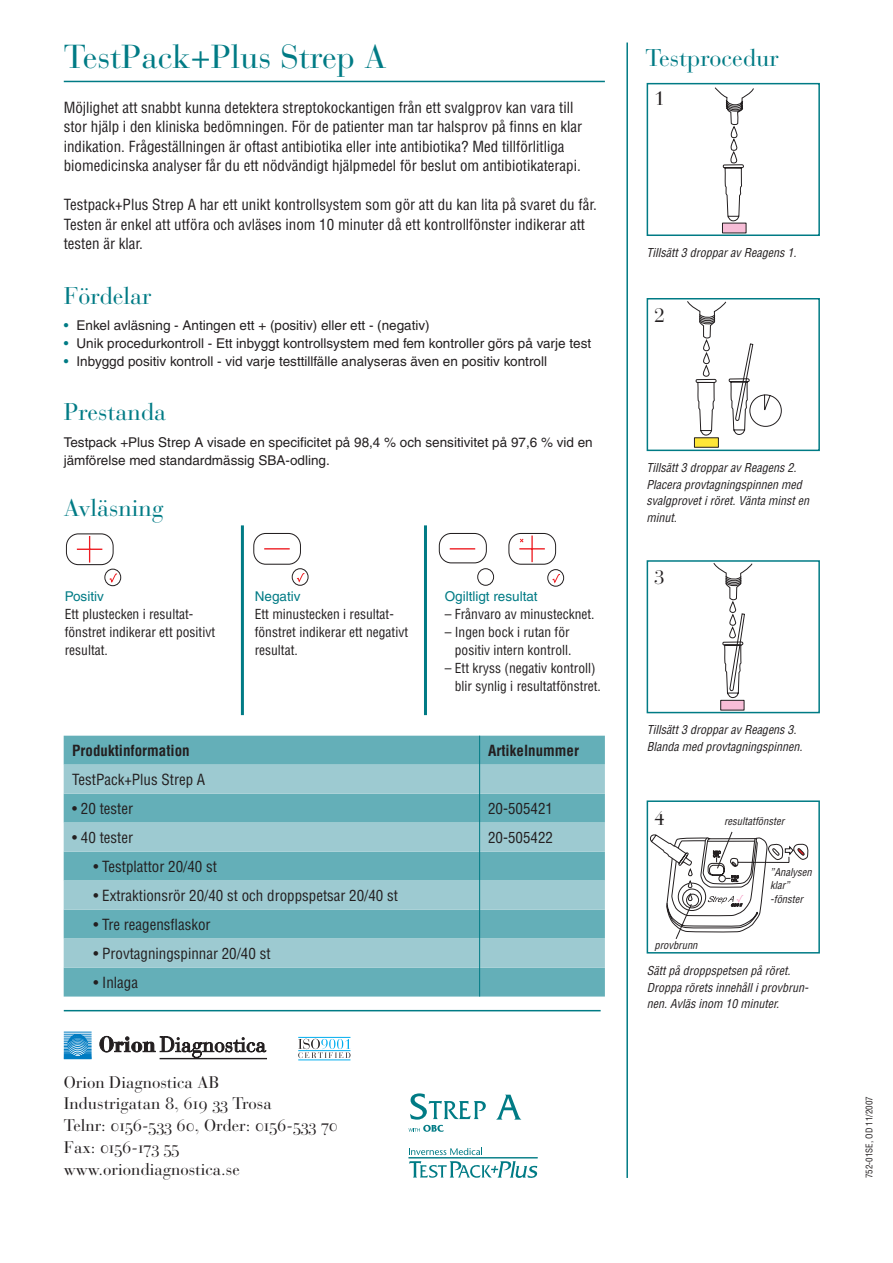
<style>
.page{position:relative;width:893px;height:1263px;background:#fff}
.page>*{position:absolute;margin:0;border:0;box-sizing:border-box;transform-origin:0 0}
.t1{font:33px "Bauer Bodoni";color:#007b85}
.t2{font:24px "Bauer Bodoni";color:#007b85}
.t3{font:19.5px "Bauer Bodoni";color:#231f20}
.t4{font:16.65px/21.8px "Bauer Bodoni Roman Os F";color:#231f20}
.t5{font:condensed 15px/19.5px "Helvetica LT";color:#231f20}
.t6{font:700 condensed 15px "Helvetica LT";color:#231f20}
.t7{font:13.5px/18px "Helvetica LT";color:#231f20}
.t8{font:condensed 13.5px/18px "Helvetica LT";color:#231f20}
.t9{font:13.5px "Helvetica LT";color:#007b85}
.t10{font:italic condensed 12px/16.5px "Helvetica LT";color:#231f20}
.t11{font:italic condensed 10.5px/13.5px "Helvetica LT";color:#231f20}
.t12{font:condensed 9px "Helvetica LT";color:#231f20}
.s1{color:#007b85}
</style>
<div class="page">
<hr style="left:626px;top:43px;width:2px;height:1135px;background:#007b85">
<div style="left:64px;top:736px;width:541px;height:260px;background:#64afb8"></div>
<svg style="left:64px;top:765px;width:541px;height:202px;background:#85bec6"></svg>
<svg style="left:479px;top:736px;width:1px;height:260px"></svg>
<hr style="left:64px;top:81px;width:541px;height:1px;background:#007b85">
<svg style="left:105px;top:569px;width:16px;height:17px"></svg>
<div style="left:105px;top:569px;width:16px;height:17px;border:1px solid #231f20;border-radius:50%"></div>
<svg style="left:108px;top:572px;width:10px;height:10px"></svg>
<div style="left:66px;top:533px;width:48px;height:32px;background:#fff;border:1px solid #231f20;border-radius:12px"></div>
<svg style="left:77px;top:536px;width:25px;height:26px"></svg>
<div style="left:253px;top:533px;width:48px;height:32px;background:#fff;border:1px solid #231f20;border-radius:12px"></div>
<svg style="left:292px;top:568px;width:16px;height:18px"></svg>
<svg style="left:264px;top:548px;width:26px;height:1px"></svg>
<svg style="left:296px;top:572px;width:9px;height:9px"></svg>
<div style="left:439px;top:533px;width:48px;height:30px;background:#fff;border:1px solid #231f20;border-radius:12px"></div>
<div style="left:477px;top:568px;width:17px;height:18px;background:#fff;border:1px solid #231f20;border-radius:50%"></div>
<svg style="left:450px;top:548px;width:25px;height:1px"></svg>
<svg style="left:547px;top:569px;width:17px;height:17px"></svg>
<svg style="left:551px;top:573px;width:10px;height:9px"></svg>
<div style="left:508px;top:533px;width:48px;height:32px;background:#fff;border:1px solid #231f20;border-radius:12px"></div>
<hr style="left:531px;top:535px;width:2px;height:27px;background:#ee1d23">
<svg style="left:519px;top:538px;width:26px;height:11px"></svg>
<hr style="left:241px;top:525px;width:3px;height:190px;background:#007b85">
<hr style="left:424px;top:525px;width:3px;height:190px;background:#007b85">
<div style="left:647px;top:298px;width:173px;height:153px;border:2px solid #007b85"></div>
<div style="left:647px;top:83px;width:173px;height:153px;border:2px solid #007b85"></div>
<div style="left:647px;top:560px;width:173px;height:153px;border:2px solid #007b85"></div>
<div style="left:720px;top:700px;width:24px;height:10px;background:#f7bdd7;border:1px solid #231f20"></div>
<svg style="left:687px;top:82px;width:95px;height:617px"></svg>
<div style="left:647px;top:800px;width:173px;height:153px;border:2px solid #007b85"></div>
<svg style="left:649px;top:831px;width:160px;height:109px"></svg>
<svg style="left:64px;top:1032px;width:28px;height:27px"></svg>
<svg style="left:100px;top:1036px;width:166px;height:22px"></svg>
<hr style="left:160px;top:1058px;width:107px;height:1px;background:#231f20">
<svg style="left:409px;top:1161px;width:128px;height:17px"></svg>
<svg style="left:409px;top:1148px;width:73px;height:7px"></svg>
<hr style="left:409px;top:1157px;width:129px;height:1px;background:#007b85">
<svg style="left:497px;top:1095px;width:24px;height:24px"></svg>
<svg style="left:410px;top:1093px;width:76px;height:26px"></svg>
<svg style="left:409px;top:1125px;width:35px;height:7px"></svg>
<svg style="left:298px;top:1039px;width:52px;height:19px"></svg>
<hr style="left:298px;top:1037px;width:52px;height:1px;background:#00aeef">
<hr style="left:298px;top:1050px;width:52px;height:1px;background:#00aeef">
<hr style="left:298px;top:1059px;width:52px;height:1px;background:#00aeef">
<hr style="left:64px;top:1010px;width:537px;height:1px;background:#007b85">
<h1 class="t1" style="left:64px;top:44px;width:324px">TestPack+Plus Strep A</h1>
<p class="t5" style="left:64px;top:98px;width:520px">Möjlighet att snabbt kunna detektera streptokockantigen från ett svalgprov kan vara till stor hjälp i den kliniska bedömningen. För de patienter man tar halsprov på finns en klar indikation. Frågeställningen är oftast antibiotika eller inte antibiotika? Med tillförlitliga biomedicinska analyser får du ett nödvändigt hjälpmedel för beslut om antibiotikaterapi.</p>
<p class="t5" style="left:64px;top:195px;width:535px">Testpack+Plus Strep A har ett unikt kontrollsystem som gör att du kan lita på svaret du får.<br>Testen är enkel att utföra och avläses inom 10 minuter då ett kontrollfönster indikerar att testen är klar.</p>
<h2 class="t2" style="left:64px;top:286px;width:89px">Fördelar</h2>
<p class="t7" style="left:64px;top:318px;width:367px"><span class="s1">•</span> Enkel avläsning - Antingen ett + (positiv) eller ett - (negativ)</p>
<p class="t7" style="left:64px;top:336px;width:529px"><span class="s1">•</span> Unik procedurkontroll - Ett inbyggt kontrollsystem med fem kontroller görs på varje test</p>
<p class="t7" style="left:64px;top:354px;width:485px"><span class="s1">•</span> Inbyggd positiv kontroll - vid varje testtillfälle analyseras även en positiv kontroll</p>
<h2 class="t2" style="left:64px;top:402px;width:104px">Prestanda</h2>
<p class="t7" style="left:64px;top:434px;width:531px">Testpack +Plus Strep A visade en specificitet på 98,4 % och sensitivitet på 97,6 % vid en jämförelse med standardmässig SBA-odling.</p>
<h2 class="t2" style="left:64px;top:498px;width:102px">Avläsning</h2>
<p class="t9" style="left:65px;top:591px;width:41px">Positiv</p>
<p class="t8" style="left:65px;top:605px;width:152px">Ett plustecken i resultat&shy;fönstret indikerar ett positivt resultat.</p>
<p class="t9" style="left:255px;top:591px;width:47px">Negativ</p>
<p class="t8" style="left:255px;top:605px;width:155px">Ett minustecken i resultat&shy;fönstret indikerar ett negativt resultat.</p>
<p class="t9" style="left:445px;top:591px;width:95px">Ogiltligt resultat</p>
<p class="t8" style="left:445px;top:605px;width:151px">– Frånvaro av minustecknet.</p>
<p class="t8" style="left:445px;top:623px;width:128px;text-align:right">– Ingen bock i rutan för positiv intern kontroll.</p>
<p class="t8" style="left:455px;top:659px;width:148px;text-indent:-10px">– Ett kryss (negativ kontroll) blir synlig i resultatfönstret.</p>
<h2 class="t2" style="left:645px;top:48px;width:135px">Testprocedur</h2>
<h3 class="t3" style="left:654px;top:91px;width:12px">1</h3>
<p class="t10" style="left:647px;top:245px;width:151px">Tillsätt 3 droppar av Reagens 1.</p>
<h3 class="t3" style="left:654px;top:308px;width:12px">2</h3>
<p class="t10" style="left:647px;top:460px;width:164px">Tillsätt 3 droppar av Reagens 2.<br>Placera provtagningspinnen med svalgprovet i röret. Vänta minst en minut.</p>
<h3 class="t3" style="left:654px;top:570px;width:12px">3</h3>
<p class="t10" style="left:647px;top:722px;width:157px">Tillsätt 3 droppar av Reagens 3.<br>Blanda med provtagningspinnen.</p>
<p class="t6" style="left:72px;top:742px;width:119px">Produktinformation</p>
<p class="t6" style="left:488px;top:742px;width:92px">Artikelnummer</p>
<p class="t5" style="left:72px;top:770px;width:135px">TestPack+Plus Strep A</p>
<p class="t5" style="left:72px;top:799px;width:62px">• 20 tester</p>
<p class="t5" style="left:488px;top:799px;width:67px">20-505421</p>
<p class="t5" style="left:72px;top:828px;width:62px">• 40 tester</p>
<p class="t5" style="left:488px;top:828px;width:67px">20-505422</p>
<p class="t5" style="left:93px;top:857px;width:125px">• Testplattor 20/40 st</p>
<p class="t5" style="left:93px;top:886px;width:306px">• Extraktionsrör 20/40 st och droppspetsar 20/40 st</p>
<p class="t5" style="left:93px;top:915px;width:119px">• Tre reagensflaskor</p>
<p class="t5" style="left:93px;top:944px;width:179px">• Provtagningspinnar 20/40 st</p>
<p class="t5" style="left:93px;top:973px;width:46px">• Inlaga</p>
<p class="t10" style="left:647px;top:962px;width:163px">Sätt på droppspetsen på röret.<br>Droppa rörets innehåll i provbrun&shy;nen. Avläs inom 10 minuter.</p>
<h3 class="t3" style="left:654px;top:810px;width:12px">4</h3>
<p class="t11" style="left:724px;top:815px;width:62px">resultatfönster</p>
<p class="t11" style="left:770px;top:865px;width:43px">”Analysen klar” -fönster</p>
<p class="t11" style="left:654px;top:938px;width:45px">provbrunn</p>
<p class="t4" style="left:64px;top:1075px;width:275px">Orion Diagnostica AB<br>Industrigatan 8, 619 33 Trosa<br>Telnr: 0156-533 60, Order: 0156-533 70<br>Fax: 0156-173 55 www.oriondiagnostica.se</p>
<p class="t12" style="left:864px;top:1178px;width:84px;rotate:-90deg">752-01SE, OD 11/2007</p>
</div>
